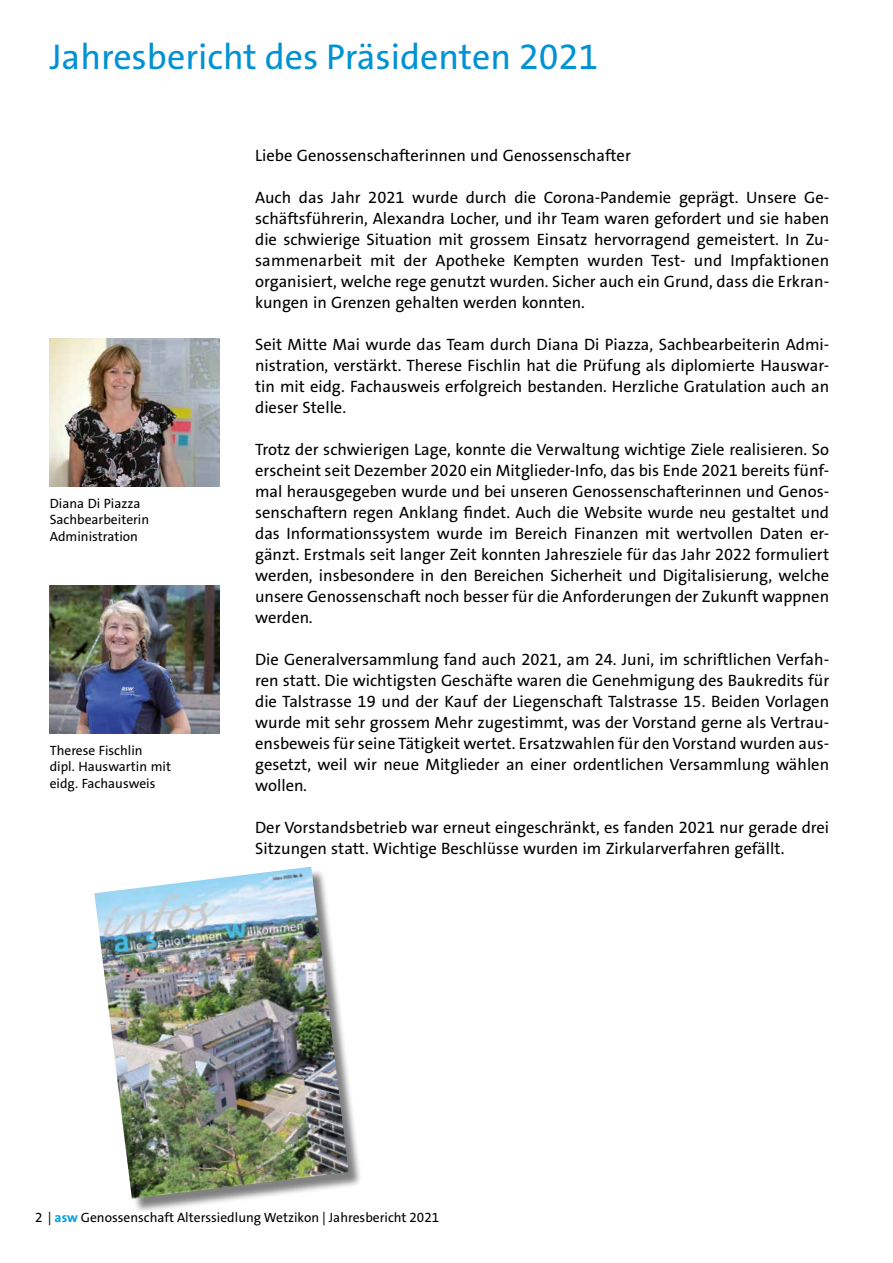
<style>
.page{position:relative;width:893px;height:1263px;background:#fff}
.page>*{position:absolute;margin:0;border:0;box-sizing:border-box;transform-origin:0 0}
.t1{font:36px "The Sans LP5 Plain";color:#0092d4}
.t2{font:16.5px/21px "The Sans LP5 Plain";color:#000;text-align:justify}
.t3{font:13.5px/16.5px "The Sans LP5 Plain";color:#000}
.s1{font-family:"The Sans LP7 Bld";color:#009fe3}
</style>
<div class="page">
<div style="left:96px;top:869px;width:267px;height:344px;background:#000;opacity:.5"></div>
<img style="left:94px;top:867px;width:255px;height:332px">
<img style="left:50px;top:338px;width:170px;height:149px">
<img style="left:50px;top:585px;width:170px;height:149px">
<h1 class="t1" style="left:50px;top:34px;width:550px">Jahresbericht des Präsidenten 2021</h1>
<p class="t3" style="left:50px;top:495px;width:101px">Diana Di Piazza<br>Sachbearbeiterin<br>Administration</p>
<p class="t3" style="left:50px;top:742px;width:123px">Therese Fischlin dipl. Hauswartin mit eidg. Fachausweis</p>
<p class="t2" style="left:255px;top:145px;width:377px">Liebe Genossenschafterinnen und Genossenschafter</p>
<p class="t2" style="left:255px;top:187px;width:576px">Auch das Jahr 2021 wurde durch die Corona-Pandemie geprägt. Unsere Ge&shy;schäftsführerin, Alexandra Locher, und ihr Team waren gefordert und sie haben die schwierige Situation mit grossem Einsatz hervorragend gemeistert. In Zu&shy;sammenarbeit mit der Apotheke Kempten wurden Test- und Impfaktionen organisiert, welche rege genutzt wurden. Sicher auch ein Grund, dass die Erkran&shy;kungen in Grenzen gehalten werden konnten.</p>
<p class="t2" style="left:255px;top:334px;width:576px">Seit Mitte Mai wurde das Team durch Diana Di Piazza, Sachbearbeiterin Admi&shy;nistration, verstärkt. Therese Fischlin hat die Prüfung als diplomierte Hauswar&shy;tin mit eidg. Fachausweis erfolgreich bestanden. Herzliche Gratulation auch an dieser Stelle.</p>
<p class="t2" style="left:255px;top:439px;width:576px">Trotz der schwierigen Lage, konnte die Verwaltung wichtige Ziele realisieren. So erscheint seit Dezember 2020 ein Mitglieder-Info, das bis Ende 2021 bereits fünf&shy;mal herausgegeben wurde und bei unseren Genossenschafterinnen und Genos&shy;senschaftern regen Anklang findet. Auch die Website wurde neu gestaltet und das Informationssystem wurde im Bereich Finanzen mit wertvollen Daten er&shy;gänzt. Erstmals seit langer Zeit konnten Jahresziele für das Jahr 2022 formuliert werden, insbesondere in den Bereichen Sicherheit und Digitalisierung, welche unsere Genossenschaft noch besser für die Anforderungen der Zukunft wappnen werden.</p>
<p class="t2" style="left:255px;top:649px;width:576px">Die Generalversammlung fand auch 2021, am 24. Juni, im schriftlichen Verfah&shy;ren statt. Die wichtigsten Geschäfte waren die Genehmigung des Baukredits für die Talstrasse 19 und der Kauf der Liegenschaft Talstrasse 15. Beiden Vorlagen wurde mit sehr grossem Mehr zugestimmt, was der Vorstand gerne als Vertrau&shy;ensbeweis für seine Tätigkeit wertet. Ersatzwahlen für den Vorstand wurden aus&shy;gesetzt, weil wir neue Mitglieder an einer ordentlichen Versammlung wählen wollen.</p>
<p class="t2" style="left:255px;top:817px;width:576px">Der Vorstandsbetrieb war erneut eingeschränkt, es fanden 2021 nur gerade drei<br>Sitzungen statt. Wichtige Beschlüsse wurden im Zirkularverfahren gefällt.</p>
<p class="t3" style="left:35px;top:1209px;width:406px">2 | <span class="s1">asw</span> Genossenschaft Alterssiedlung Wetzikon | Jahresbericht 2021</p>
</div>
